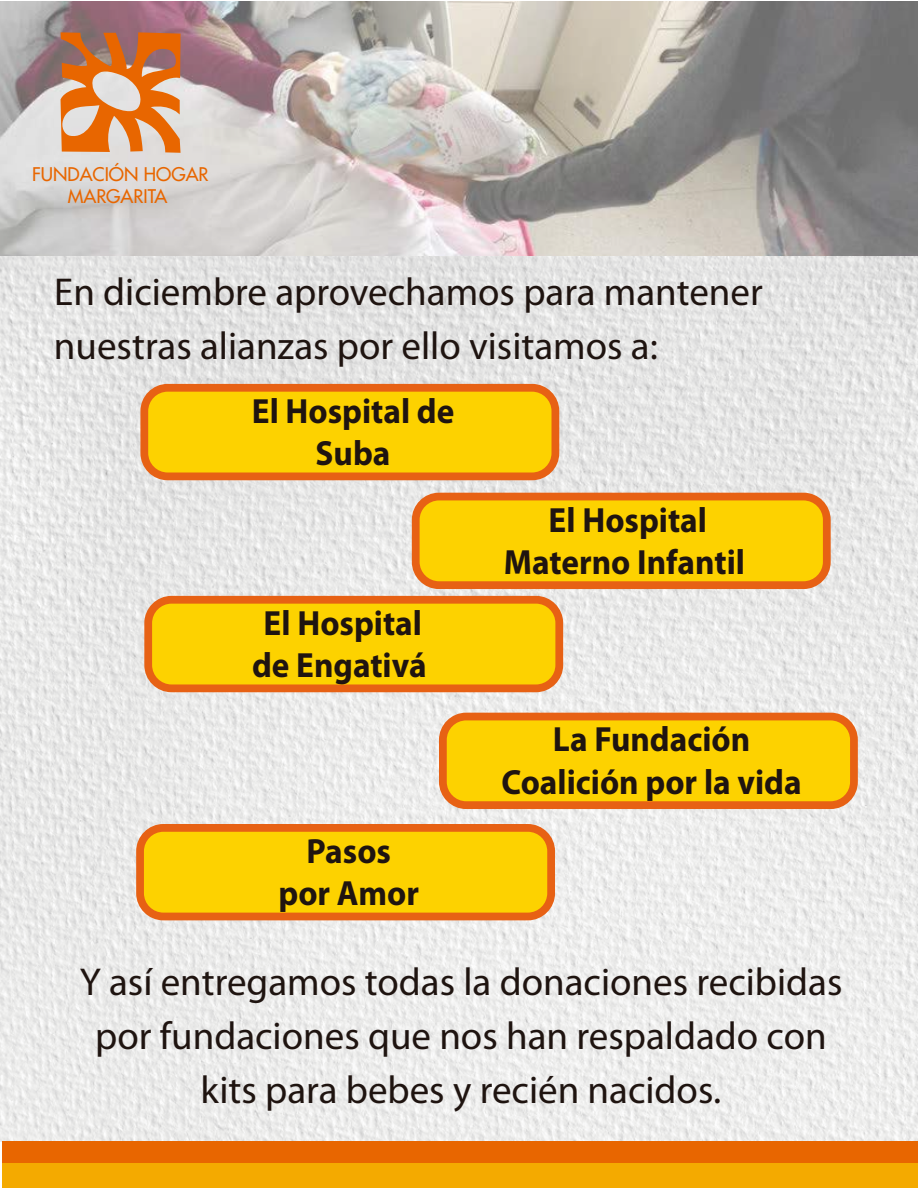
<style>
.page{position:relative;width:918px;height:1188px;background:#fff}
.page>*{position:absolute;margin:0;border:0;box-sizing:border-box;transform-origin:0 0}
.t1{font:39px/54px "Myriad Pro";color:#1f1410}
.t2{font:700 35.1px/42.2px "Myriad Pro";color:#1f1410;text-align:center;scale:.95 1}
.t3{font:18.3px/22px "Futura";color:#e86600;text-align:center}
</style>
<div class="page">
<img style="left:0;top:1px;width:918px;height:256px">
<img style="left:0;top:257px;width:918px;height:884px">
<div style="left:144px;top:388px;width:411px;height:88px;background:#fdd200;border-radius:23px"></div>
<div style="left:140px;top:384px;width:419px;height:96px;border:8px solid #e76114;border-radius:23px"></div>
<div style="left:2px;top:1142px;width:916px;height:27px;background:#e86600"></div>
<div style="left:2px;top:1163px;width:916px;height:25px;background:#f4aa00"></div>
<svg style="left:61px;top:32px;width:120px;height:121px"></svg>
<div style="left:416px;top:497px;width:411px;height:88px;background:#fdd200;border-radius:23px"></div>
<div style="left:412px;top:493px;width:419px;height:96px;border:8px solid #e76114;border-radius:23px"></div>
<div style="left:148px;top:600px;width:411px;height:88px;background:#fdd200;border-radius:23px"></div>
<div style="left:144px;top:596px;width:419px;height:96px;border:8px solid #e76114;border-radius:23px"></div>
<div style="left:443px;top:717px;width:411px;height:88px;background:#fdd200;border-radius:23px"></div>
<div style="left:439px;top:713px;width:419px;height:96px;border:8px solid #e76114;border-radius:23px"></div>
<div style="left:140px;top:828px;width:411px;height:88px;background:#fdd200;border-radius:23px"></div>
<div style="left:136px;top:824px;width:419px;height:96px;border:8px solid #e76114;border-radius:23px"></div>
<p class="t3" style="left:32px;top:164px;width:178px">FUNDACIÓN HOGAR<br>MARGARITA</p>
<p class="t1" style="left:54px;top:266px;width:710px">En diciembre aprovechamos para mantener nuestras alianzas por ello visitamos a:</p>
<p class="t2" style="left:252px;top:390px;width:215px">El Hospital de<br>Suba</p>
<p class="t2" style="left:252px;top:603px;width:185px">El Hospital de Engativá</p>
<p class="t2" style="left:278px;top:830px;width:150px">Pasos por Amor</p>
<p class="t2" style="left:504px;top:499px;width:255px">El Hospital<br>Materno Infantil</p>
<p class="t2" style="left:502px;top:719px;width:317px">La Fundación<br>Coalición por la vida</p>
<p class="t1" style="left:80px;top:956px;width:764px;text-align:center">Y así entregamos todas la donaciones recibidas por fundaciones que nos han respaldado con kits para bebes y recién nacidos.</p>
</div>
